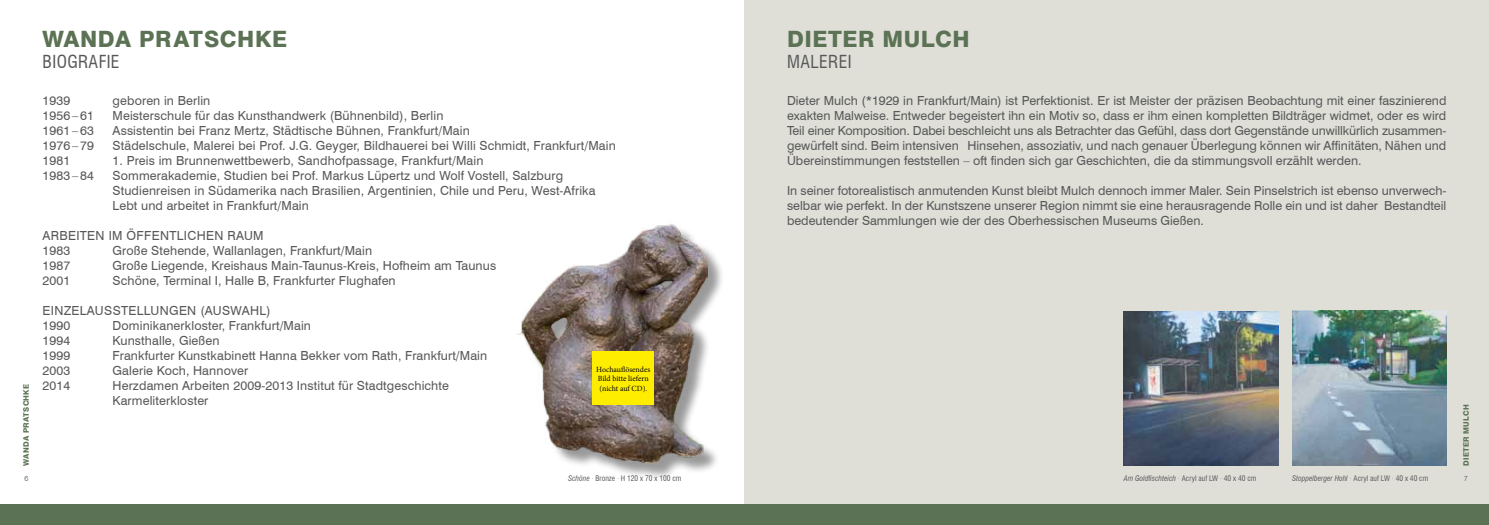
<style>
.page{position:relative;width:1489px;height:525px;background:#fff}
.page>*{position:absolute;margin:0;border:0;box-sizing:border-box;transform-origin:0 0}
.t1{font:800 22.5px "Swiss 721 BT";letter-spacing:.025em;color:#5b7254}
.t2{font:condensed 17.5px "Swiss 721 BT";letter-spacing:.025em;color:#58585a}
.t3{font:12.5px/15px "Swiss 721 BT";letter-spacing:.01em;color:#58585a}
.t4{font:7.88px/9.5px "Minion Pro";color:#000}
.t5{font:condensed 7.5px "Swiss 721 BT";color:#58585a}
.t6{font:italic condensed 7.5px "Swiss 721 BT";color:#58585a}
.t7{font:800 7.5px "Swiss 721 BT";letter-spacing:.025em;color:#5b7254}
.t8{font:300 7.5px "Swiss 721 BT";color:#58585a}
.s1{font-style:italic}
.s2{font-weight:300;font-stretch:normal}
.s3{font-weight:300;font-style:normal;font-stretch:normal}
.s4{font-style:normal}
</style>
<div class="page">
<div style="left:744px;top:0;width:744px;height:524px;background:#dfdfd8"></div>
<div style="left:0;top:503px;width:1488px;height:21px;background:#5b7254"></div>
<div style="left:521px;top:227px;width:203px;height:252px;background:#000;opacity:.4"></div>
<img style="left:517px;top:224px;width:190px;height:246px">
<img style="left:1292px;top:310px;width:153px;height:155px">
<img style="left:1123px;top:311px;width:154px;height:154px">
<div style="left:592px;top:351px;width:61px;height:54px;background:#ffed00"></div>
<p class="t7" style="left:22px;top:465px;width:83px;rotate:-90deg">WANDA PRATSCHKE</p>
<h1 class="t1" style="left:43px;top:25px;width:246px">WANDA PRATSCHKE</h1>
<h2 class="t2" style="left:43px;top:51px;width:78px">biografie</h2>
<p class="t3" style="left:43px;top:93px;width:29px">1939</p>
<p class="t3" style="left:113px;top:93px;width:99px">geboren in Berlin</p>
<p class="t3" style="left:43px;top:108px;width:53px">1956 – 61</p>
<p class="t3" style="left:113px;top:108px;width:332px">Meisterschule für das Kunsthandwerk (Bühnenbild), Berlin</p>
<p class="t3" style="left:43px;top:123px;width:53px">1961 – 63</p>
<p class="t3" style="left:113px;top:123px;width:359px">Assistentin bei Franz Mertz, Städtische Bühnen, Frankfurt/Main</p>
<p class="t3" style="left:43px;top:138px;width:53px">1976 – 79</p>
<p class="t3" style="left:113px;top:138px;width:504px">Städelschule, Malerei bei Prof. J.G. Geyger, Bildhauerei bei Willi Schmidt, Frankfurt/Main</p>
<p class="t3" style="left:43px;top:153px;width:29px">1981</p>
<p class="t3" style="left:113px;top:153px;width:372px">1. Preis im Brunnenwettbewerb, Sandhofpassage, Frankfurt/Main</p>
<p class="t3" style="left:43px;top:168px;width:53px">1983 – 84</p>
<p class="t3" style="left:113px;top:168px;width:484px">Sommerakademie, Studien bei Prof. Markus Lüpertz und Wolf Vostell, Salzburg<br>Studienreisen in Südamerika nach Brasilien, Argentinien, Chile und Peru, West-Afrika<br>Lebt und arbeitet in Frankfurt/Main</p>
<p class="t3" style="left:43px;top:228px;width:222px">ARBEITEN IM ÖFFENTLICHEN RAUM<br>1983</p>
<p class="t3" style="left:113px;top:243px;width:261px">Große Stehende, Wallanlagen, Frankfurt/Main</p>
<p class="t3" style="left:43px;top:258px;width:29px">1987</p>
<p class="t3" style="left:113px;top:258px;width:385px">Große Liegende, Kreishaus Main-Taunus-Kreis, Hofheim am Taunus</p>
<p class="t3" style="left:43px;top:273px;width:29px">2001</p>
<p class="t3" style="left:113px;top:273px;width:285px">Schöne, Terminal I, Halle B, Frankfurter Flughafen</p>
<p class="t3" style="left:43px;top:303px;width:230px">EINZELAUSSTELLUNGEN (AUSWAHL)<br>1990</p>
<p class="t3" style="left:113px;top:318px;width:200px">Dominikanerkloster, Frankfurt/Main</p>
<p class="t3" style="left:43px;top:333px;width:29px">1994</p>
<p class="t3" style="left:113px;top:333px;width:108px">Kunsthalle, Gießen</p>
<p class="t3" style="left:43px;top:348px;width:29px">1999</p>
<p class="t3" style="left:113px;top:348px;width:376px">Frankfurter Kunstkabinett Hanna Bekker vom Rath, Frankfurt/Main</p>
<p class="t3" style="left:43px;top:363px;width:29px">2003</p>
<p class="t3" style="left:113px;top:363px;width:137px">Galerie Koch, Hannover</p>
<p class="t3" style="left:43px;top:378px;width:29px">2014</p>
<p class="t3" style="left:113px;top:378px;width:338px">Herzdamen Arbeiten 2009-2013 Institut für Stadtgeschichte<br>Karmeliterkloster</p>
<p class="t4" style="left:596px;top:364px;width:56px">Hochauflösendes<br>Bild bitte liefern (nicht auf CD).</p>
<h1 class="t1" style="left:787px;top:25px;width:184px">DIETER MULCH</h1>
<h2 class="t2" style="left:787px;top:51px;width:64px">Malerei</h2>
<p class="t3" style="left:787px;top:93px;width:661px;text-align:justify">Dieter Mulch (*1929 in Frankfurt/Main) ist Perfektionist. Er ist Meister der präzisen Beobachtung mit einer faszinierend exakten Malweise. Entweder begeistert ihn ein Motiv so, dass er ihm einen kompletten Bildträger widmet, oder es wird Teil einer Komposition. Dabei beschleicht uns als Betrachter das Gefühl, dass dort Gegenstände unwillkürlich zusammen&shy;gewürfelt sind. Beim intensiven Hinsehen, assoziativ, und nach genauer Überlegung können wir Affinitäten, Nähen und Übereinstimmungen feststellen – oft finden sich gar Geschichten, die da stimmungsvoll erzählt werden.</p>
<p class="t3" style="left:787px;top:183px;width:661px;text-align:justify">In seiner fotorealistisch anmutenden Kunst bleibt Mulch dennoch immer Maler. Sein Pinselstrich ist ebenso unverwech&shy;selbar wie perfekt. In der Kunstszene unserer Region nimmt sie eine herausragende Rolle ein und ist daher Bestandteil bedeutender Sammlungen wie der des Oberhessischen Museums Gießen.</p>
<p class="t7" style="left:1461px;top:465px;width:61px;rotate:-90deg">DIETER MULCH</p>
<p class="t5" style="left:1123px;top:473px;width:134px"><span class="s1">Am Goldfischteich</span> <span class="s2">·</span> Acryl auf LW <span class="s2">·</span> 40 x 40 cm</p>
<p class="t6" style="left:1292px;top:473px;width:138px">Stoppelberger Hohl <span class="s3">·</span> <span class="s4">Acryl auf LW</span> <span class="s3">·</span> <span class="s4">40 x 40 cm</span></p>
<p class="t5" style="left:568px;top:473px;width:115px"><span class="s1">Schöne</span> <span class="s2">·</span> Bronze <span class="s2">·</span> H 120 x 70 x 100 cm</p>
<p class="t8" style="left:24px;top:473px;width:5px">6</p>
<p class="t8" style="left:1463px;top:473px;width:5px">7</p>
</div>
